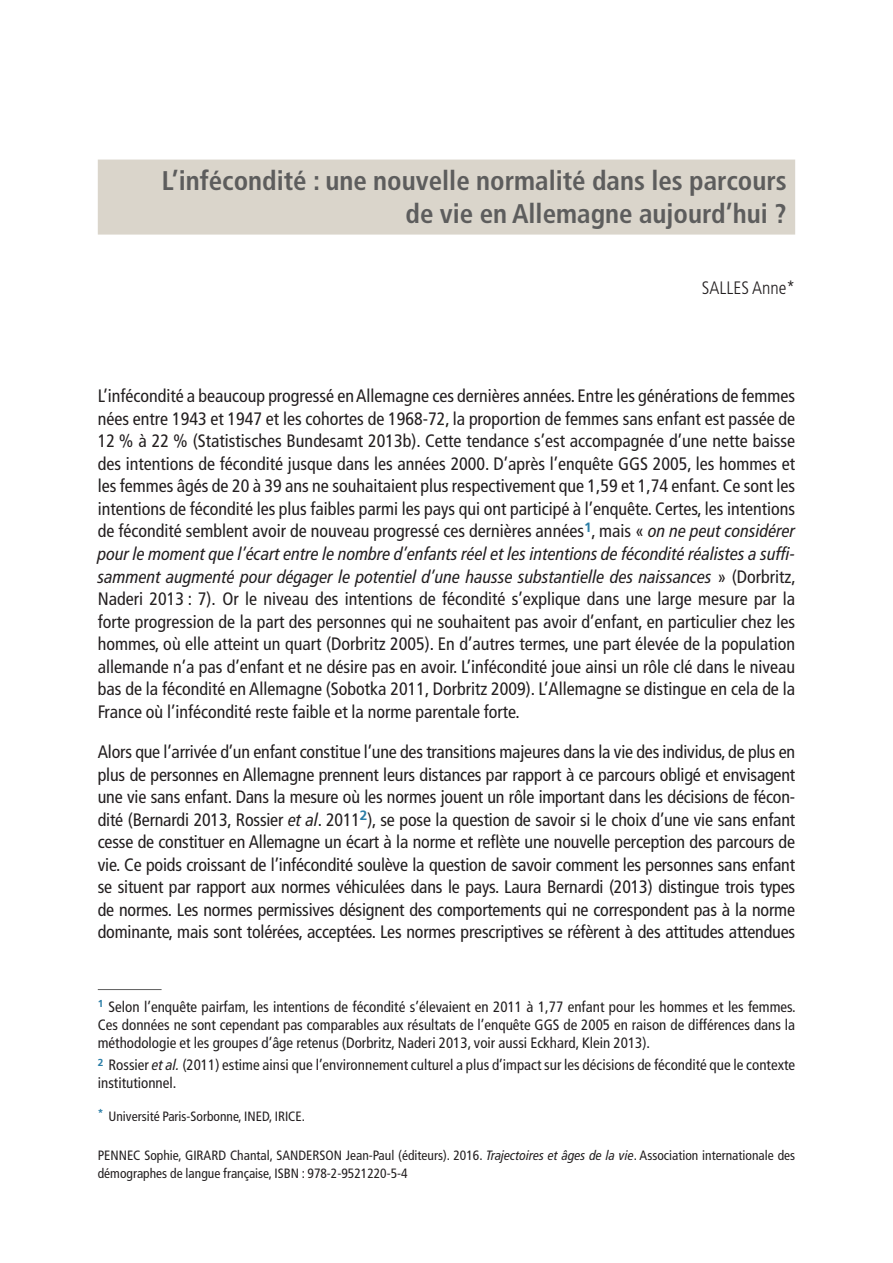
<style>
.page{position:relative;width:893px;height:1263px;background:#fff}
.page>*{position:absolute;margin:0;border:0;box-sizing:border-box;transform-origin:0 0}
.Chap_Titre_2_lignes{font:700 condensed 27px/33px "Frutiger LT Std";color:#5d5d5d;text-align:right}
.Texte_courant{font:condensed 18px/22.5px "Frutiger LT Std";letter-spacing:-.005em;color:#231f20;text-align:justify}
.Chap_Auteur{font:300 condensed 18px "Frutiger LT Std";color:#231f20}
.Note_de_bas_de_page{font:condensed 15px/18px "Frutiger LT Std";color:#231f20;text-align:justify}
.Note_de_bas_de_page-2{font:condensed 13.5px/18px "Frutiger LT Std";color:#231f20}
.s1{font-family:"Frutiger LT Com";font-style:italic}
</style>
<div class="page">
<div style="left:98px;top:160px;width:697px;height:75px;background:#dad5cb"></div>
<hr style="left:98px;top:989px;width:64px;height:1px;background:#5d5d5d">
<p class="Chap_Titre_2_lignes" style="left:162px;top:165px;width:626px">L’infécondité : une nouvelle normalité dans les parcours de vie en Allemagne aujourd’hui ?</p>
<p class="Chap_Auteur" style="left:702px;top:277px;width:95px">SALLES Anne*</p>
<p class="Texte_courant" style="left:98px;top:385px;width:699px">L’infécondité a beaucoup progressé en Allemagne ces dernières années. Entre les générations de femmes nées entre 1943 et 1947 et les cohortes de 1968-72, la proportion de femmes sans enfant est passée de 12 % à 22 % (Statistisches Bundesamt 2013b). Cette tendance s’est accompagnée d’une nette baisse des intentions de fécondité jusque dans les années 2000. D’après l’enquête GGS 2005, les hommes et les femmes âgés de 20 à 39 ans ne souhaitaient plus respectivement que 1,59 et 1,74 enfant. Ce sont les intentions de fécondité les plus faibles parmi les pays qui ont participé à l’enquête. Certes, les intentions de fécondité semblent avoir de nouveau progressé ces dernières années<sup>1</sup>, mais « <span class="s1">on ne peut considérer pour le moment que l’écart entre le nombre d’enfants réel et les intentions de fécondité réalistes a suffi&shy;samment augmenté pour dégager le potentiel d’une hausse substantielle des naissances</span> » (Dorbritz, Naderi 2013 : 7). Or le niveau des intentions de fécondité s’explique dans une large mesure par la forte progression de la part des personnes qui ne souhaitent pas avoir d’enfant, en particulier chez les hommes, où elle atteint un quart (Dorbritz 2005). En d’autres termes, une part élevée de la population allemande n’a pas d’enfant et ne désire pas en avoir. L’infécondité joue ainsi un rôle clé dans le niveau bas de la fécondité en Allemagne (Sobotka 2011, Dorbritz 2009). L’Allemagne se distingue en cela de la France où l’infécondité reste faible et la norme parentale forte.</p>
<p class="Texte_courant" style="left:98px;top:741px;width:699px">Alors que l’arrivée d’un enfant constitue l’une des transitions majeures dans la vie des individus, de plus en plus de personnes en Allemagne prennent leurs distances par rapport à ce parcours obligé et envisagent une vie sans enfant. Dans la mesure où les normes jouent un rôle important dans les décisions de fécon&shy;dité (Bernardi 2013, Rossier <span class="s1">et al</span>. 2011<sup>2</sup>), se pose la question de savoir si le choix d’une vie sans enfant cesse de constituer en Allemagne un écart à la norme et reflète une nouvelle perception des parcours de vie. Ce poids croissant de l’infécondité soulève la question de savoir comment les personnes sans enfant se situent par rapport aux normes véhiculées dans le pays. Laura Bernardi (2013) distingue trois types de normes. Les normes permissives désignent des comportements qui ne correspondent pas à la norme dominante, mais sont tolérées, acceptées. Les normes prescriptives se réfèrent à des attitudes attendues</p>
<p class="Note_de_bas_de_page" style="left:98px;top:998px;width:699px"><sup>1</sup> Selon l’enquête pairfam, les intentions de fécondité s’élevaient en 2011 à 1,77 enfant pour les hommes et les femmes.<br>Ces données ne sont cependant pas comparables aux résultats de l’enquête GGS de 2005 en raison de différences dans la méthodologie et les groupes d’âge retenus (Dorbritz, Naderi 2013, voir aussi Eckhard, Klein 2013).</p>
<p class="Note_de_bas_de_page" style="left:98px;top:1056px;width:699px"><sup>2</sup> Rossier <span class="s1">et al.</span> (2011) estime ainsi que l’environnement culturel a plus d’impact sur les décisions de fécondité que le contexte institutionnel.</p>
<p class="Note_de_bas_de_page-2" style="left:98px;top:1107px;width:209px"><sup>*</sup> Université Paris-Sorbonne, INED, IRICE.</p>
<p class="Note_de_bas_de_page-2" style="left:98px;top:1146px;width:699px">PENNEC Sophie, GIRARD Chantal, SANDERSON Jean-Paul (éditeurs). 2016. <span class="s1">Trajectoires et âges de la vie</span>. Association internationale des démographes de langue française, ISBN : 978-2-9521220-5-4</p>
</div>
